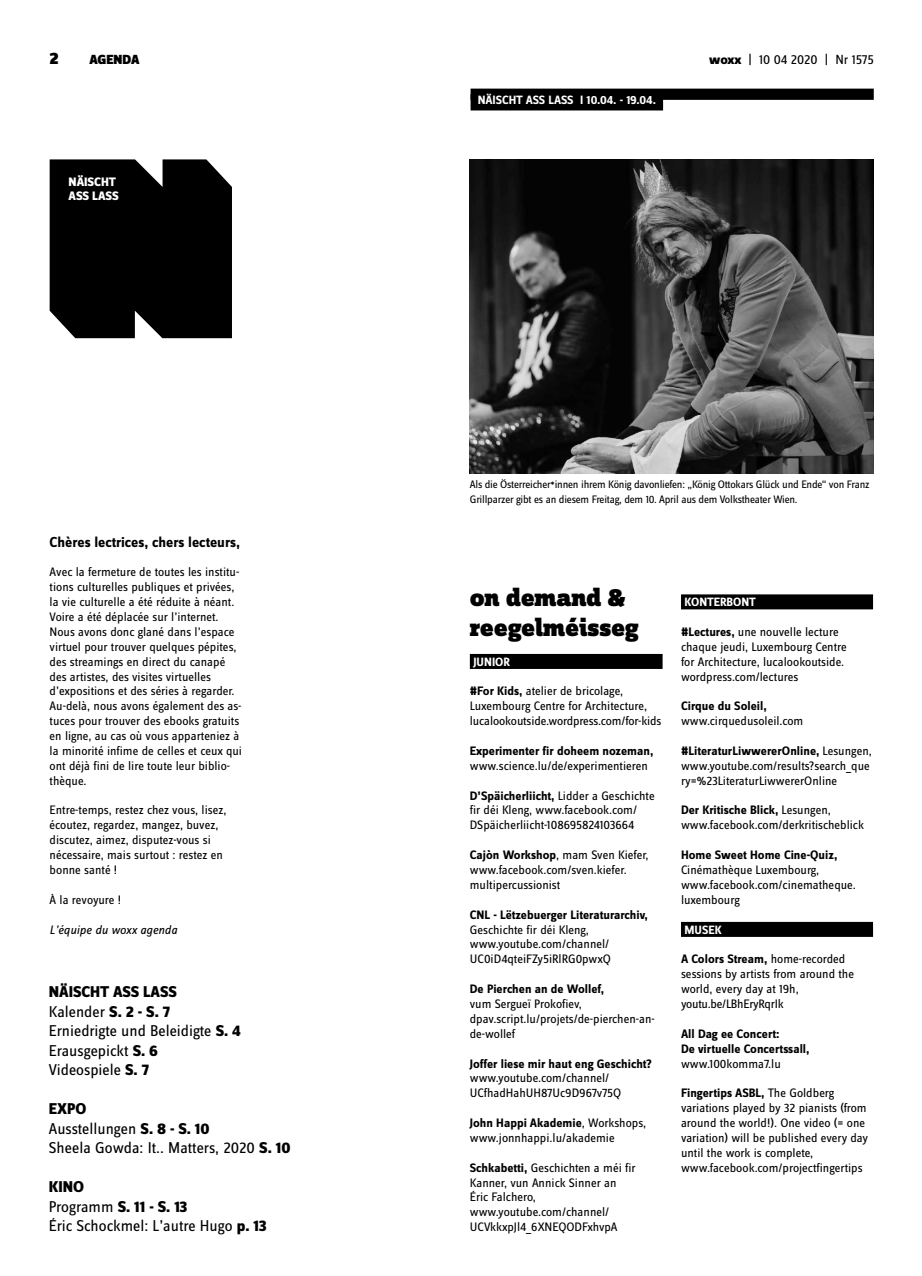
<style>
.page{position:relative;width:922px;height:1276px;background:#fff}
.page>*{position:absolute;margin:0;border:0;box-sizing:border-box;transform-origin:0 0}
.t1{font:900 26.25px/29.8px "Zine Slab Dis";letter-spacing:-.005em;color:#000}
.t2{font:900 17.5px "Zine Sans Dis";color:#000}
.t3{font:16.25px/19.5px "Zine Sans Dis";color:#000}
.t4{font:700 15px "Zine Sans Dis";color:#000}
.t5{font:13.75px "Zine Sans Dis";letter-spacing:-.01em;color:#000}
.t6{font:900 13.75px "Zine Sans Dis";color:#000}
.t7{font:12.75px/14.9px "Zine Sans Dis";color:#000}
.t8{font:700 12.75px/14.9px "Zine Sans Dis";color:#000}
.t9{font:italic 12.75px "Zine Sans Dis";color:#000}
.t10{font:800 12.75px/13.8px "Zine Sans Dis";letter-spacing:-.01em;color:#fff}
.t11{font:700 12.5px "Zine Sans Dis";color:#fff}
.t12{font:11.25px/14.9px "Zine Sans Dis";letter-spacing:-.02em;color:#000}
.s1{font-weight:800}
.s2{font-weight:700}
</style>
<div class="page">
<div style="left:469px;top:654px;width:193px;height:15px;background:#000"></div>
<div style="left:680px;top:594px;width:192px;height:15px;background:#000"></div>
<div style="left:680px;top:922px;width:192px;height:15px;background:#000"></div>
<img style="left:469px;top:159px;width:403px;height:314px">
<div style="left:470px;top:89px;width:403px;height:11px;background:#000"></div>
<div style="left:470px;top:94px;width:193px;height:16px;background:#000"></div>
<div style="left:50px;top:159px;width:182px;height:179px;background:#000"></div>
<h2 class="t2" style="left:50px;top:49px;width:11px">2</h2>
<p class="t6" style="left:89px;top:52px;width:52px">AGENDA</p>
<p class="t5" style="left:709px;top:53px;width:166px"><span class="s1">woxx</span> | 10 04 2020 | Nr 1575</p>
<p class="t10" style="left:69px;top:175px;width:52px">NÄISCHT<br>ASS LASS</p>
<p class="t4" style="left:50px;top:534px;width:192px">Chères lectrices, chers lecteurs,</p>
<p class="t7" style="left:50px;top:565px;width:194px">Avec la fermeture de toutes les institu&shy;tions culturelles publiques et privées, la vie culturelle a été réduite à néant.<br>Voire a été déplacée sur l’internet.<br>Nous avons donc glané dans l’espace virtuel pour trouver quelques pépites, des streamings en direct du canapé des artistes, des visites virtuelles d’expositions et des séries à regarder.<br>Au-delà, nous avons également des as&shy;tuces pour trouver des ebooks gratuits en ligne, au cas où vous apparteniez à la minorité infime de celles et ceux qui ont déjà fini de lire toute leur biblio&shy;thèque.</p>
<p class="t7" style="left:50px;top:803px;width:178px">Entre-temps, restez chez vous, lisez, écoutez, regardez, mangez, buvez, discutez, aimez, disputez-vous si nécessaire, mais surtout : restez en bonne santé !</p>
<p class="t7" style="left:50px;top:892px;width:73px">À la revoyure !</p>
<p class="t9" style="left:50px;top:922px;width:129px">L’équipe du woxx agenda</p>
<p class="t3" style="left:49px;top:983px;width:193px"><span class="s1">NÄISCHT ASS LASS<br></span>Kalender <span class="s1">S. 2 - S. 7<br></span>Erniedrigte und Beleidigte <span class="s1">S. 4<br></span>Erausgepickt <span class="s1">S. 6<br></span>Videospiele <span class="s1">S. 7</span></p>
<p class="t3" style="left:49px;top:1100px;width:243px"><span class="s1">EXPO<br></span>Ausstellungen <span class="s1">S. 8 - S. 10<br></span>Sheela Gowda: It.. Matters, 2020 <span class="s1">S. 10</span></p>
<p class="t3" style="left:49px;top:1178px;width:219px"><span class="s1">KINO<br></span>Programm <span class="s1">S. 11 - S. 13<br></span>Éric Schockmel: L’autre Hugo <span class="s1">p. 13</span></p>
<p class="t11" style="left:477px;top:93px;width:180px">NÄISCHT ASS LASS I 10.04. - 19.04.</p>
<p class="t12" style="left:469px;top:477px;width:401px">Als die Österreicher*innen ihrem König davonliefen: „König Ottokars Glück und Ende“ von Franz<br>Grillparzer gibt es an diesem Freitag, dem 10. April aus dem Volkstheater Wien.</p>
<h1 class="t1" style="left:469px;top:584px;width:170px">on demand &amp; reegelméisseg</h1>
<p class="t11" style="left:473px;top:655px;width:38px">JUNIOR</p>
<p class="t7" style="left:469px;top:684px;width:193px"><span class="s2">#For Kids,</span> atelier de bricolage,<br>Luxembourg Centre for Architecture, lucalookoutside.wordpress.com/for-kids</p>
<p class="t8" style="left:469px;top:744px;width:185px">Experimenter fir doheem nozeman,</p>
<p class="t7" style="left:469px;top:759px;width:179px">www.science.lu/de/experimentieren</p>
<p class="t7" style="left:469px;top:788px;width:186px"><span class="s2">D’Späicherliicht,</span> Lidder a Geschichte fir déi Kleng, www.facebook.com/<br>DSpäicherliicht-108695824103664</p>
<p class="t7" style="left:469px;top:848px;width:180px"><span class="s2">Cajòn Workshop</span>, mam Sven Kiefer, www.facebook.com/sven.kiefer. multipercussionist</p>
<p class="t8" style="left:469px;top:907px;width:180px">CNL - Lëtzebuerger Literaturarchiv,</p>
<p class="t7" style="left:469px;top:922px;width:143px">Geschichte fir déi Kleng, www.youtube.com/channel/<br>UC0iD4qteiFZy5iRlRG0pwxQ</p>
<p class="t8" style="left:469px;top:982px;width:136px">De Pierchen an de Wollef,</p>
<p class="t7" style="left:469px;top:997px;width:186px">vum Sergueï Prokofiev, dpav.script.lu/projets/de-pierchen-an&shy;de-wollef</p>
<p class="t8" style="left:469px;top:1056px;width:183px">Joffer liese mir haut eng Geschicht?</p>
<p class="t7" style="left:469px;top:1071px;width:153px">www.youtube.com/channel/<br>UCfhadHahUH87Uc9D967v75Q</p>
<p class="t7" style="left:469px;top:1116px;width:178px"><span class="s2">John Happi Akademie</span>, Workshops, www.jonnhappi.lu/akademie</p>
<p class="t7" style="left:469px;top:1160px;width:167px"><span class="s2">Schkabetti,</span> Geschichten a méi fir<br>Kanner, vun Annick Sinner an<br>Éric Falchero, www.youtube.com/channel/<br>UCVkkxpJl4_6XNEQODFxhvpA</p>
<p class="t11" style="left:684px;top:595px;width:73px">KONTERBONT</p>
<p class="t7" style="left:680px;top:625px;width:167px"><span class="s2">#Lectures,</span> une nouvelle lecture chaque jeudi, Luxembourg Centre for Architecture, lucalookoutside. wordpress.com/lectures</p>
<p class="t8" style="left:680px;top:699px;width:87px">Cirque du Soleil,</p>
<p class="t7" style="left:680px;top:714px;width:124px">www.cirquedusoleil.com</p>
<p class="t7" style="left:680px;top:744px;width:192px"><span class="s2">#LiteraturLiwwererOnline,</span> Lesungen, www.youtube.com/results?search_que ry=%23LiteraturLiwwererOnline</p>
<p class="t7" style="left:680px;top:803px;width:184px"><span class="s2">Der Kritische Blick,</span> Lesungen, www.facebook.com/derkritischeblick</p>
<p class="t8" style="left:680px;top:848px;width:158px">Home Sweet Home Cine-Quiz,</p>
<p class="t7" style="left:680px;top:863px;width:176px">Cinémathèque Luxembourg, www.facebook.com/cinematheque. luxembourg</p>
<p class="t11" style="left:684px;top:923px;width:18px">Musek</p>
<p class="t7" style="left:680px;top:952px;width:174px"><span class="s2">A Colors Stream,</span> home-recorded sessions by artists from around the world, every day at 19h, youtu.be/LBhEryRqrIk</p>
<p class="t8" style="left:680px;top:1026px;width:130px">All Dag ee Concert:<br>De virtuelle Concertssall,</p>
<p class="t7" style="left:680px;top:1056px;width:101px">www.100komma7.lu</p>
<p class="t7" style="left:680px;top:1086px;width:189px"><span class="s2">Fingertips ASBL,</span> The Goldberg variations played by 32 pianists (from around the world!). One video (= one variation) will be published every day until the work is complete, www.facebook.com/projectfingertips</p>
</div>
